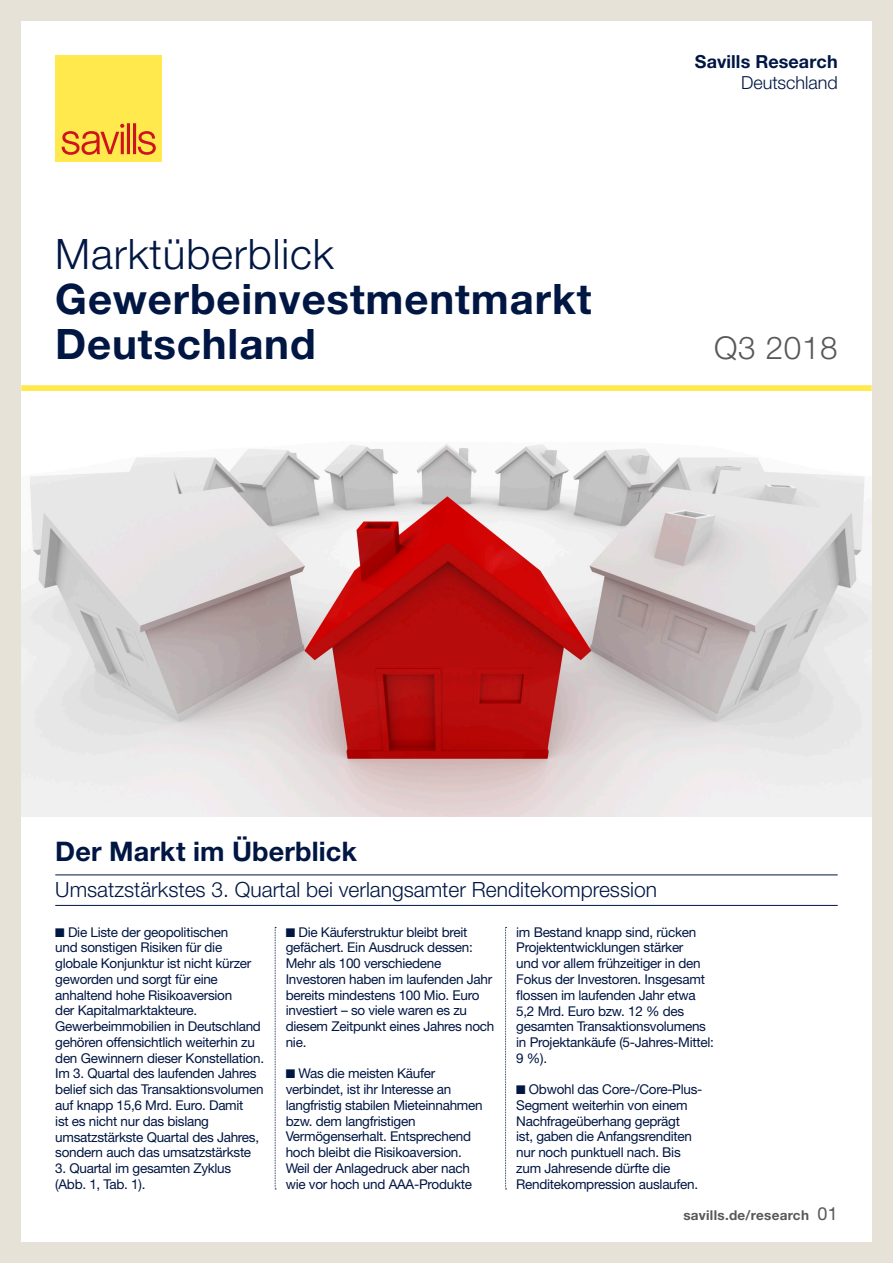
<style>
.page{position:relative;width:893px;height:1263px;background:#e6e2d7}
.page>*{position:absolute;margin:0;border:0;box-sizing:border-box;transform-origin:0 0}
.t1{font:700 42px/45px "Helvetica Neue LT Std";letter-spacing:.02em;color:#001643}
.t2{font:300 42px "Helvetica Neue LT Std";letter-spacing:.02em;color:#001643}
.t3{font:300 31.5px "Helvetica Neue LT Std";letter-spacing:.02em;color:#57585a}
.t4{font:700 27px "Helvetica Neue LT Std";letter-spacing:.005em;color:#001643}
.t5{font:300 21px "Helvetica Neue LT Std";color:#001643}
.t6{font:700 18px "Helvetica Neue LT Std";letter-spacing:.005em;color:#001643}
.t7{font:300 18px "Helvetica Neue LT Std";color:#001643}
.t8{font:13.5px/15.8px "Helvetica Neue LT Std";letter-spacing:-.02em;color:#001643}
.t9{font:700 13.5px "Helvetica Neue LT Std";letter-spacing:.02em;color:#57585a}
.s1{font-weight:400;font-size:18px}
</style>
<div class="page">
<div style="left:21px;top:21px;width:851px;height:1221px;background:#fff"></div>
<div style="left:55px;top:55px;width:107px;height:107px;background:#ffe94d"></div>
<svg style="left:62px;top:123px;width:94px;height:32px"></svg>
<div style="left:21px;top:385px;width:851px;height:6px;background:#ffe94d"></div>
<hr style="left:55px;top:874px;width:783px;height:1px;background:#001643">
<hr style="left:55px;top:905px;width:783px;height:1px;background:#001643">
<svg style="left:275px;top:927px;width:1px;height:262px"></svg>
<svg style="left:505px;top:927px;width:2px;height:262px"></svg>
<img style="left:21px;top:443px;width:851px;height:373px">
<h1 class="t2" style="left:55px;top:229px;width:280px">Marktüberblick</h1>
<h1 class="t1" style="left:55px;top:276px;width:538px">Gewerbeinvestmentmarkt<br>Deutschland</h1>
<h3 class="t6" style="left:695px;top:51px;width:144px">Savills Research</h3>
<h3 class="t7" style="left:741px;top:72px;width:98px">Deutschland</h3>
<h2 class="t3" style="left:714px;top:329px;width:125px">Q3 2018</h2>
<h3 class="t4" style="left:55px;top:835px;width:303px">Der Markt im Überblick</h3>
<h3 class="t5" style="left:55px;top:876px;width:603px">Umsatzstärkstes 3. Quartal bei verlangsamter Renditekompression</h3>
<p class="t8" style="left:55px;top:924px;width:210px">■ Die Liste der geopolitischen<br>und sonstigen Risiken für die globale Konjunktur ist nicht kürzer geworden und sorgt für eine anhaltend hohe Risikoaversion<br>der Kapitalmarktakteure.<br>Gewerbeimmobilien in Deutschland gehören offensichtlich weiterhin zu den Gewinnern dieser Konstellation.<br>Im 3. Quartal des laufenden Jahres belief sich das Transaktionsvolumen auf knapp 15,6 Mrd. Euro. Damit<br>ist es nicht nur das bislang umsatzstärkste Quartal des Jahres, sondern auch das umsatzstärkste</p>
<p class="t8" style="left:55px;top:1160px;width:178px">3. Quartal im gesamten Zyklus (Abb. 1, Tab. 1).</p>
<p class="t8" style="left:286px;top:924px;width:210px">■ Die Käuferstruktur bleibt breit gefächert. Ein Ausdruck dessen:<br>Mehr als 100 verschiedene<br>Investoren haben im laufenden Jahr bereits mindestens 100 Mio. Euro investiert – so viele waren es zu diesem Zeitpunkt eines Jahres noch nie.</p>
<p class="t8" style="left:286px;top:1065px;width:198px">■ Was die meisten Käufer verbindet, ist ihr Interesse an langfristig stabilen Mieteinnahmen bzw. dem langfristigen<br>Vermögenserhalt. Entsprechend hoch bleibt die Risikoaversion.<br>Weil der Anlagedruck aber nach wie vor hoch und AAA-Produkte</p>
<p class="t8" style="left:516px;top:924px;width:199px">im Bestand knapp sind, rücken<br>Projektentwicklungen stärker<br>und vor allem frühzeitiger in den<br>Fokus der Investoren. Insgesamt flossen im laufenden Jahr etwa<br>5,2 Mrd. Euro bzw. 12 % des gesamten Transaktionsvolumens in Projektankäufe (5-Jahres-Mittel:<br>9 %).</p>
<p class="t8" style="left:516px;top:1081px;width:188px">■ Obwohl das Core-/Core-Plus-<br>Segment weiterhin von einem<br>Nachfrageüberhang geprägt<br>ist, gaben die Anfangsrenditen nur noch punktuell nach. Bis zum Jahresende dürfte die<br>Renditekompression auslaufen.</p>
<p class="t9" style="left:683px;top:1207px;width:156px">savills.de/research <span class="s1">01</span></p>
</div>
